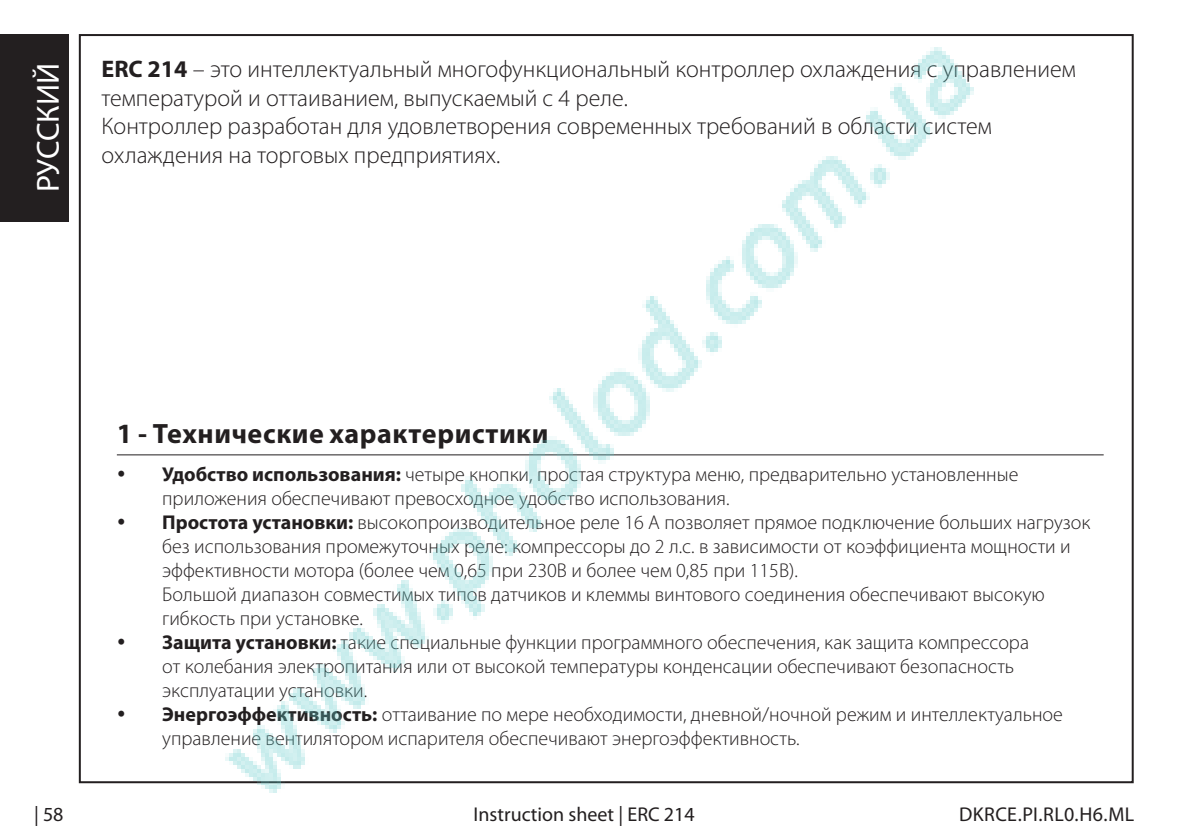
<style>
.page{position:relative;width:1191px;height:840px;background:#fff}
.page>*{position:absolute;margin:0;border:0;box-sizing:border-box;transform-origin:0 0}
.t1{font:32px "Myriad Pro";letter-spacing:-.005em;color:#fff}
.t2{font:700 28px "Myriad Pro";letter-spacing:.02em;color:#231f20}
.Body_text{font:300 24px/28.8px "Myriad Pro";color:#231f20}
.t3{font:300 20px/24px "Myriad Pro";color:#231f20}
.t4{font:20px "Myriad Pro";color:#231f20}
.t5{font:20px "Myriad Pro";letter-spacing:.02em;color:#231f20}
.s1{font-weight:700}
</style>
<div class="page">
<div style="left:0;top:34px;width:68px;height:187px;background:#231f20"></div>
<svg style="left:116px;top:454px;width:988px;height:2px"></svg>
<hr style="left:117px;top:454px;width:986px;height:1px;background:#231f20">
<img style="left:189px;top:34px;width:812px;height:759px">
<p class="t1" style="left:31px;top:192px;width:130px;rotate:-90deg">РУССКИЙ</p>
<p class="Body_text" style="left:101px;top:55px;width:976px"><span class="s1">ERC 214</span> – это интеллектуальный многофункциональный контроллер охлаждения с управлением температурой и оттаиванием, выпускаемый с 4 реле.</p>
<p class="Body_text" style="left:101px;top:112px;width:892px">Контроллер разработан для удовлетворения современных требований в области систем охлаждения на торговых предприятиях.</p>
<p class="t2" style="left:117px;top:417px;width:433px">1 - Технические характеристики</p>
<p class="t3" style="left:162px;top:462px;width:857px"><span class="s1">Удобство использования:</span> четыре кнопки, простая структура меню, предварительно установленные приложения обеспечивают превосходное удобство использования.</p>
<p class="t3" style="left:162px;top:510px;width:929px"><span class="s1">Простота установки:</span> высокопроизводительное реле 16 А позволяет прямое подключение больших нагрузок без использования промежуточных реле: компрессоры до 2 л.с. в зависимости от коэффициента мощности и эффективности мотора (более чем 0,65 при 230В и более чем 0,85 при 115В).<br>Большой диапазон совместимых типов датчиков и клеммы винтового соединения обеспечивают высокую гибкость при установке.</p>
<p class="t3" style="left:162px;top:630px;width:868px"><span class="s1">Защита установки:</span> такие специальные функции программного обеспечения, как защита компрессора от колебания электропитания или от высокой температуры конденсации обеспечивают безопасность эксплуатации установки.</p>
<p class="t3" style="left:162px;top:702px;width:902px"><span class="s1">Энергоэффективность:</span> оттаивание по мере необходимости, дневной/ночной режим и интеллектуальное управление вентилятором испарителя обеспечивают энергоэффективность.</p>
<p class="t4" style="left:34px;top:802px;width:31px">| 58</p>
<p class="t4" style="left:473px;top:802px;width:223px">Instruction sheet | ERC 214</p>
<p class="t5" style="left:959px;top:802px;width:177px">DKRCE.PI.RL0.H6.ML</p>
</div>
